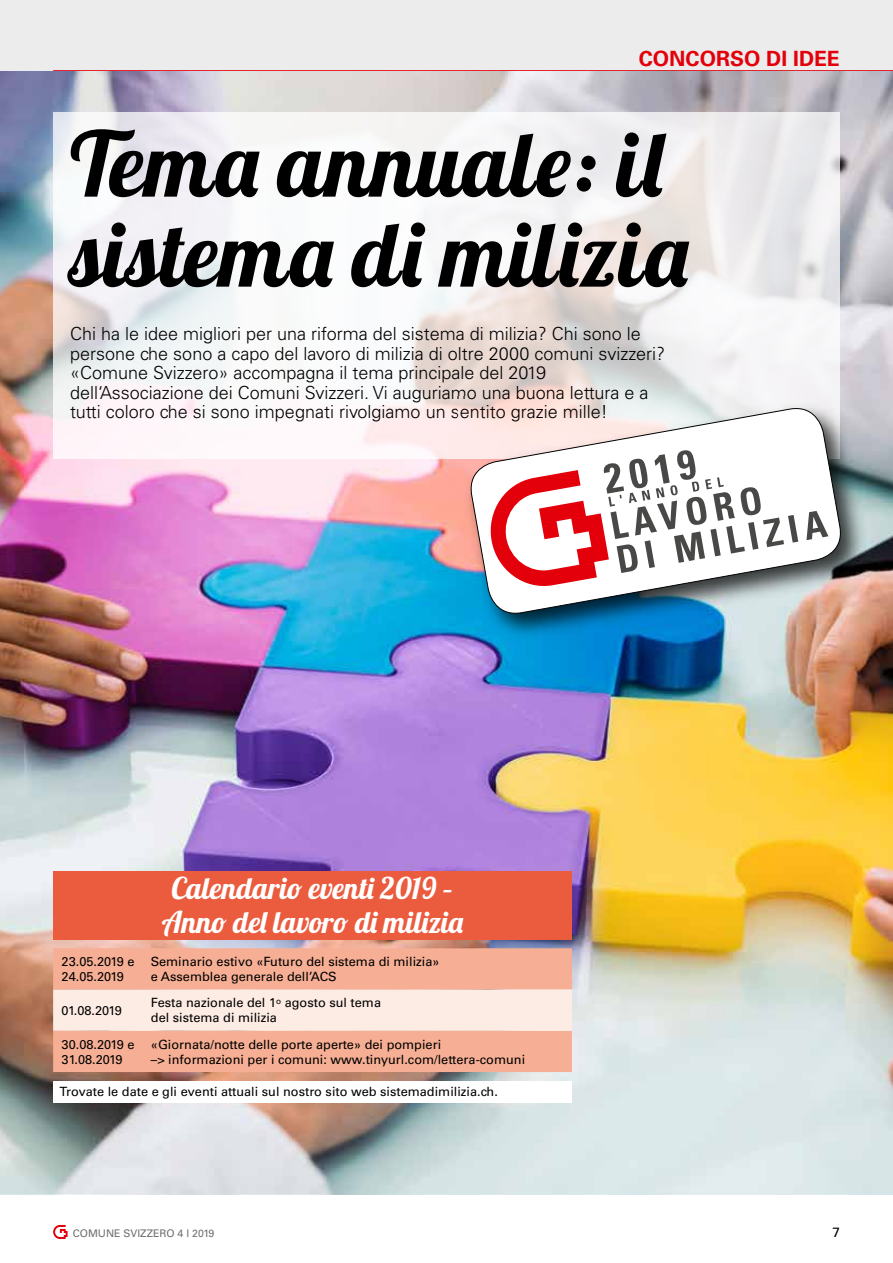
<style>
.page{position:relative;width:893px;height:1263px;background:#fff}
.page>*{position:absolute;margin:0;border:0;box-sizing:border-box;transform-origin:0 0}
.t1{font:90px/90px "Lobster 1.4";letter-spacing:.035em;color:#000}
.t2{font:30px/34.5px "Lobster 1.4";color:#fff;text-align:center}
.t3{font:700 21px "Univers LT Std";color:#e3000b}
.t4{font:300 18px/19.5px "Univers LT Std";color:#000}
.t5{font:13.5px "Univers LT Std";color:#000}
.t6{font:12.75px/15px "Univers LT Std";color:#000}
.t7{font:10.5px "Univers LT Std";color:#6e6e6e}
</style>
<div class="page">
<div style="left:0;top:0;width:893px;height:71px;background:#ececec"></div>
<hr style="left:53px;top:70px;width:840px;height:1px;background:#e3000b">
<svg style="left:53px;top:1225px;width:15px;height:14px"></svg>
<img style="left:0;top:71px;width:893px;height:1124px">
<div style="left:53px;top:871px;width:519px;height:69px;background:#eb5b3e"></div>
<div style="left:53px;top:948px;width:519px;height:124px;background:#f6af94"></div>
<div style="left:53px;top:989px;width:519px;height:42px;background:#fdece4"></div>
<div style="left:53px;top:1080px;width:519px;height:22px;background:#fff"></div>
<svg style="left:53px;top:112px;width:787px;height:347px;fill:#f5f4f6"></svg>
<img style="left:458px;top:396px;width:416px;height:251px">
<svg style="left:467px;top:404px;width:378px;height:214px"></svg>
<svg style="left:486px;top:449px;width:312px;height:141px"></svg>
<svg style="left:806px;top:511px;width:22px;height:29px"></svg>
<h3 class="t3" style="left:639px;top:46px;width:203px">CONCORSO DI IDEE</h3>
<h1 class="t1" style="left:70px;top:118px;width:619px">Tema annuale: il sistema di milizia</h1>
<p class="t4" style="left:70px;top:324px;width:596px">Chi ha le idee migliori per una riforma del sistema di milizia? Chi sono le persone che sono a capo del lavoro di milizia di oltre 2000 comuni svizzeri? «Comune Svizzero» accompagna il tema principale del 2019 dell‘Associazione dei Comuni Svizzeri. Vi auguriamo una buona lettura e a tutti coloro che si sono impegnati rivolgiamo un sentito grazie mille!</p>
<h2 class="t2" style="left:162px;top:870px;width:303px">Calendario eventi 2019 –<br>Anno del lavoro di milizia</h2>
<p class="t6" style="left:62px;top:954px;width:74px">23.05.2019 e<br>24.05.2019</p>
<p class="t6" style="left:151px;top:954px;width:290px">Seminario estivo «Futuro del sistema di milizia» e Assemblea generale dell’ACS</p>
<p class="t6" style="left:62px;top:1003px;width:62px">01.08.2019</p>
<p class="t6" style="left:151px;top:995px;width:232px">Festa nazionale del 1<sup>o</sup> agosto sul tema del sistema di milizia</p>
<p class="t6" style="left:62px;top:1036px;width:74px">30.08.2019 e<br>31.08.2019</p>
<p class="t6" style="left:151px;top:1036px;width:376px">«Giornata/notte delle porte aperte» dei pompieri<br>–&gt; informazioni per i comuni: www.tinyurl.com/lettera-comuni</p>
<p class="t6" style="left:60px;top:1084px;width:440px">Trovate le date e gli eventi attuali sul nostro sito web sistemadimilizia.ch.</p>
<p class="t7" style="left:73px;top:1227px;width:143px">COMUNE SVIZZERO 4 l 2019</p>
<p class="t5" style="left:832px;top:1225px;width:9px">7</p>
</div>
